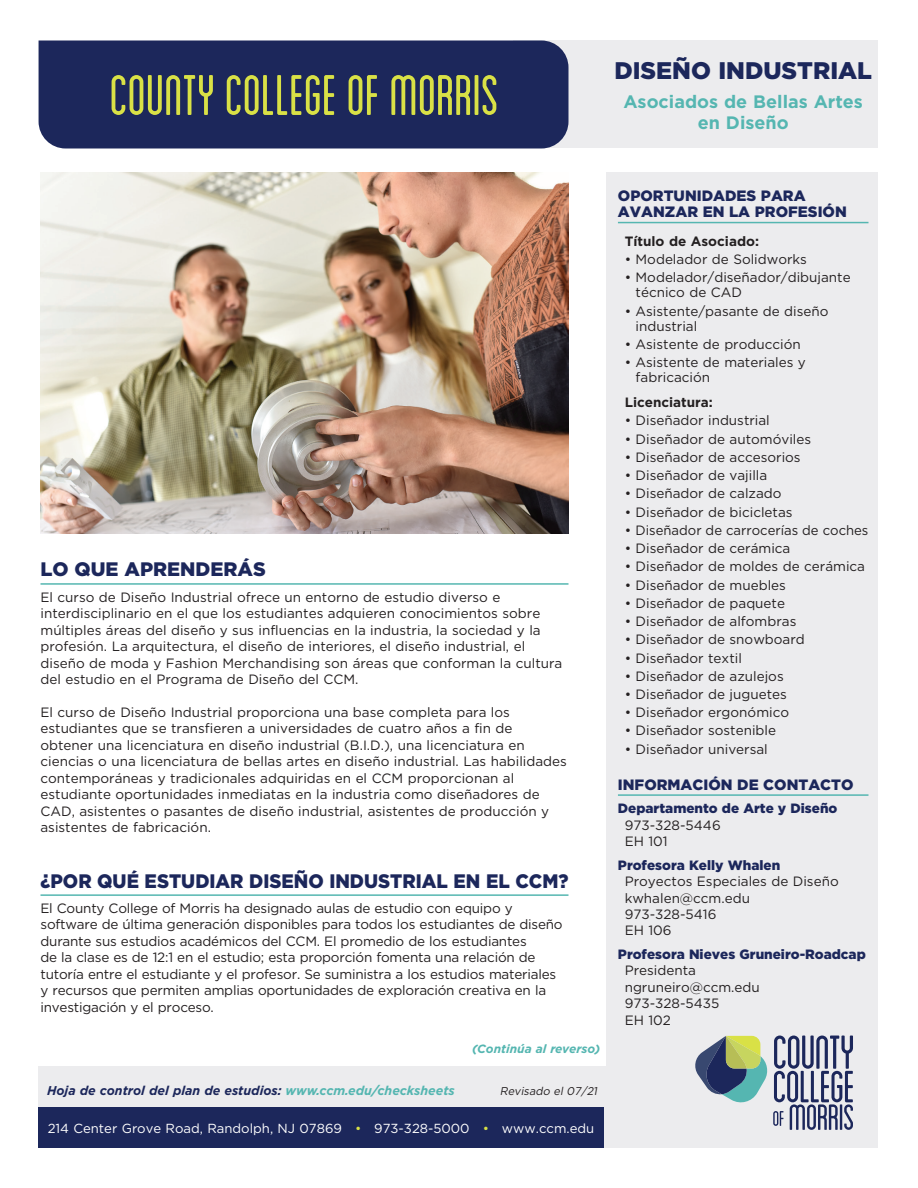
<style>
.page{position:relative;width:918px;height:1188px;background:#fff}
.page>*{position:absolute;margin:0;border:0;box-sizing:border-box;transform-origin:0 0}
.t1{font:condensed 60px "Blanch";letter-spacing:-.005em;color:#d9e146}
.t2{font:900 24px "Gotham";color:#1c275b}
.t3{font:900 19.5px "Gotham";color:#1c275b;scale:.95 1}
.t4{font:900 19.5px "Gotham";color:#1c275b}
.t5{font:700 18px/21.6px "Gotham";color:#55b6b1;text-align:center}
.t6{font:900 15px/16.5px "Gotham";color:#1c275b}
.t7{font:13.5px/16.5px "Gotham";color:#231f20}
.t8{font:900 13.5px "Gotham";color:#1c275b}
.t9{font:700 13.5px "Gotham";color:#231f20}
.t10{font:13.2px "Gotham";color:#fff}
.t11{font:italic 700 12.75px "Gotham";color:#1c275b}
.t12{font:italic 700 12px "Gotham";color:#55b6b1}
.t13{font:italic 11.25px "Gotham";color:#231f20}
.s1{color:#55b6b1}
.s2{color:#d9e146}
</style>
<div class="page">
<div style="left:513px;top:40px;width:365px;height:108px;background:#ececee"></div>
<div style="left:39px;top:40px;width:529px;height:108px;background:#1c275b"></div>
<div style="left:606px;top:173px;width:272px;height:893px;background:#ececee"></div>
<div style="left:38px;top:1066px;width:840px;height:82px;background:#ececee"></div>
<div style="left:38px;top:1107px;width:565px;height:41px;background:#1c275b"></div>
<svg style="left:695px;top:1036px;width:158px;height:94px"></svg>
<hr style="left:40px;top:583px;width:528px;height:2px;background:#55b6b1">
<hr style="left:40px;top:894px;width:528px;height:2px;background:#55b6b1">
<hr style="left:618px;top:222px;width:251px;height:1px;background:#55b6b1">
<hr style="left:618px;top:794px;width:251px;height:2px;background:#55b6b1">
<img style="left:40px;top:173px;width:528px;height:361px">
<h1 class="t1" style="left:110px;top:63px;width:391px">COUNTY COLLEGE OF MORRIS</h1>
<h2 class="t2" style="left:614px;top:54px;width:259px">DISEÑO INDUSTRIAL</h2>
<h3 class="t5" style="left:623px;top:90px;width:241px">Asociados de Bellas Artes en Diseño</h3>
<h3 class="t4" style="left:40px;top:556px;width:227px">LO QUE APRENDERÁS</h3>
<p class="t7" style="left:40px;top:588px;width:523px">El curso de Diseño Industrial ofrece un entorno de estudio diverso e interdisciplinario en el que los estudiantes adquieren conocimientos sobre múltiples áreas del diseño y sus influencias en la industria, la sociedad y la profesión. La arquitectura, el diseño de interiores, el diseño industrial, el diseño de moda y Fashion Merchandising son áreas que conforman la cultura del estudio en el Programa de Diseño del CCM.</p>
<p class="t7" style="left:40px;top:703px;width:528px">El curso de Diseño Industrial proporciona una base completa para los estudiantes que se transfieren a universidades de cuatro años a fin de obtener una licenciatura en diseño industrial (B.I.D.), una licenciatura en ciencias o una licenciatura de bellas artes en diseño industrial. Las habilidades contemporáneas y tradicionales adquiridas en el CCM proporcionan al estudiante oportunidades inmediatas en la industria como diseñadores de CAD, asistentes o pasantes de diseño industrial, asistentes de producción y asistentes de fabricación.</p>
<h3 class="t3" style="left:40px;top:867px;width:557px">¿POR QUÉ ESTUDIAR DISEÑO INDUSTRIAL EN EL CCM?</h3>
<p class="t7" style="left:40px;top:899px;width:524px">El County College of Morris ha designado aulas de estudio con equipo y software de última generación disponibles para todos los estudiantes de diseño durante sus estudios académicos del CCM. El promedio de los estudiantes<br>de la clase es de 12:1 en el estudio; esta proporción fomenta una relación de tutoría entre el estudiante y el profesor. Se suministra a los estudios materiales y recursos que permiten amplias oportunidades de exploración creativa en la investigación y el proceso.</p>
<p class="t12" style="left:472px;top:1041px;width:130px">(Continúa al reverso)</p>
<p class="t11" style="left:47px;top:1082px;width:409px">Hoja de control del plan de estudios: <span class="s1">www.ccm.edu/checksheets</span></p>
<p class="t13" style="left:500px;top:1084px;width:101px">Revisado el 07/21</p>
<p class="t10" style="left:48px;top:1120px;width:548px">214 Center Grove Road, Randolph, NJ 07869 <span class="s2">•</span> 973-328-5000 <span class="s2">•</span> www.ccm.edu</p>
<p class="t6" style="left:618px;top:187px;width:230px">OPORTUNIDADES PARA<br>AVANZAR EN LA PROFESIÓN</p>
<p class="t9" style="left:625px;top:232px;width:136px">Título de Asociado:</p>
<p class="t7" style="left:625px;top:251px;width:184px">• Modelador de Solidworks</p>
<p class="t7" style="left:636px;top:270px;width:217px;line-height:15px;text-indent:-11px">• Modelador/diseñador/dibujante técnico de CAD</p>
<p class="t7" style="left:636px;top:303px;width:194px;line-height:15px;text-indent:-11px">• Asistente/pasante de diseño industrial</p>
<p class="t7" style="left:625px;top:336px;width:178px">• Asistente de producción</p>
<p class="t7" style="left:636px;top:355px;width:172px;line-height:15px;text-indent:-11px">• Asistente de materiales y fabricación</p>
<p class="t9" style="left:625px;top:393px;width:90px">Licenciatura:</p>
<p class="t7" style="left:625px;top:412px;width:147px">• Diseñador industrial</p>
<p class="t7" style="left:625px;top:430px;width:188px">• Diseñador de automóviles</p>
<p class="t7" style="left:625px;top:449px;width:178px">• Diseñador de accesorios</p>
<p class="t7" style="left:625px;top:467px;width:144px">• Diseñador de vajilla</p>
<p class="t7" style="left:625px;top:485px;width:158px">• Diseñador de calzado</p>
<p class="t7" style="left:625px;top:503px;width:169px">• Diseñador de bicicletas</p>
<p class="t7" style="left:625px;top:522px;width:245px">• Diseñador de carrocerías de coches</p>
<p class="t7" style="left:625px;top:540px;width:167px">• Diseñador de cerámica</p>
<p class="t7" style="left:625px;top:558px;width:242px">• Diseñador de moldes de cerámica</p>
<p class="t7" style="left:625px;top:576px;width:163px">• Diseñador de muebles</p>
<p class="t7" style="left:625px;top:595px;width:162px">• Diseñador de paquete</p>
<p class="t7" style="left:625px;top:613px;width:173px">• Diseñador de alfombras</p>
<p class="t7" style="left:625px;top:631px;width:182px">• Diseñador de snowboard</p>
<p class="t7" style="left:625px;top:649px;width:119px">• Diseñador textil</p>
<p class="t7" style="left:625px;top:667px;width:161px">• Diseñador de azulejos</p>
<p class="t7" style="left:625px;top:686px;width:164px">• Diseñador de juguetes</p>
<p class="t7" style="left:625px;top:704px;width:166px">• Diseñador ergonómico</p>
<p class="t7" style="left:625px;top:722px;width:153px">• Diseñador sostenible</p>
<p class="t7" style="left:625px;top:740px;width:145px">• Diseñador universal</p>
<p class="t6" style="left:618px;top:776px;width:237px">INFORMACIÓN DE CONTACTO</p>
<p class="t8" style="left:618px;top:799px;width:221px">Departamento de Arte y Diseño</p>
<p class="t7" style="left:625px;top:816px;width:98px">973-328-5446<br>EH 101</p>
<p class="t8" style="left:618px;top:855px;width:164px">Profesora Kelly Whalen</p>
<p class="t7" style="left:625px;top:873px;width:216px">Proyectos Especiales de Diseño kwhalen@ccm.edu<br>973-328-5416<br>EH 106</p>
<p class="t8" style="left:618px;top:945px;width:249px">Profesora Nieves Gruneiro-Roadcap</p>
<p class="t7" style="left:625px;top:962px;width:137px">Presidenta ngruneiro@ccm.edu<br>973-328-5435<br>EH 102</p>
</div>
